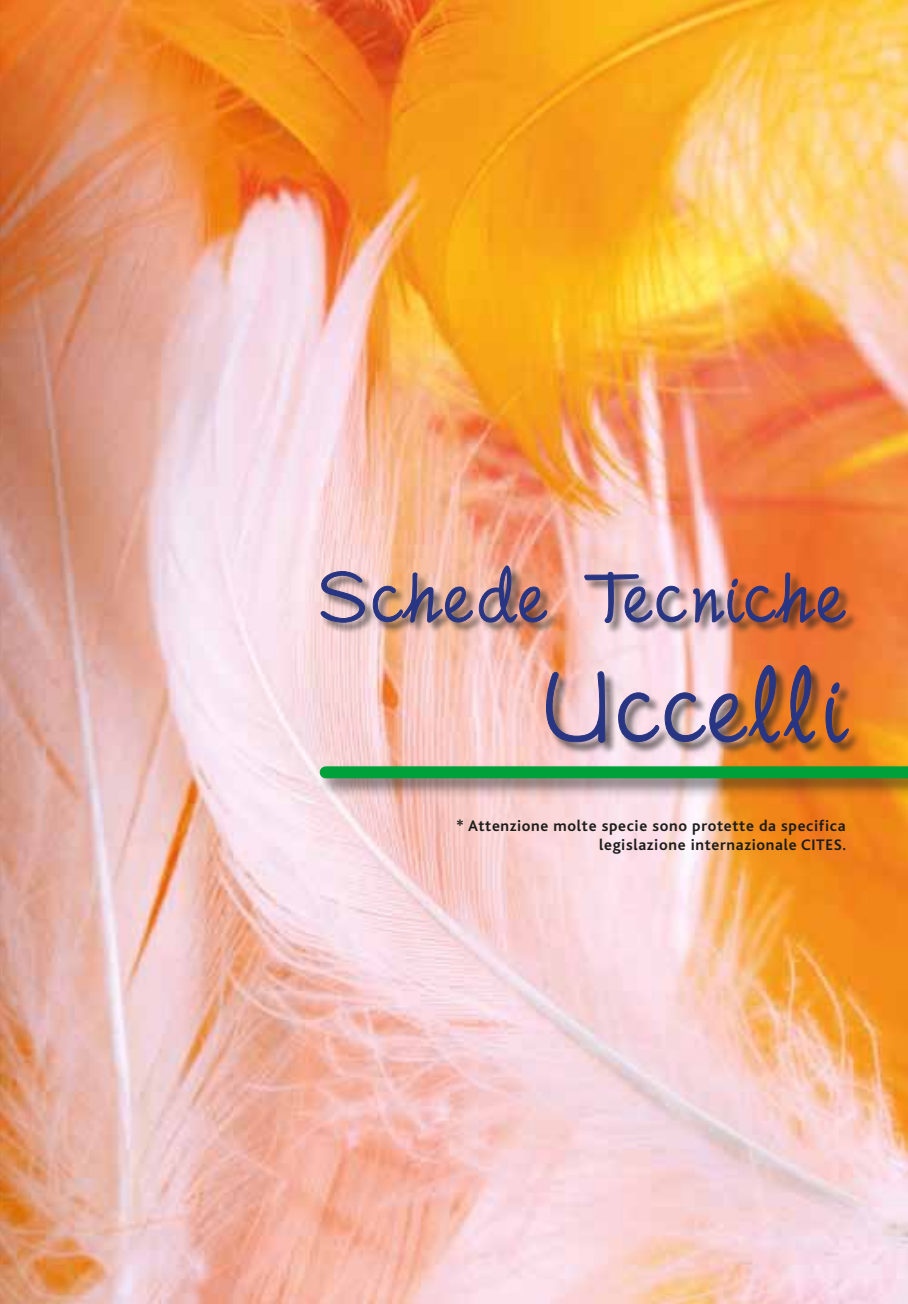
<style>
.page{position:relative;width:908px;height:1304px;background:#fff}
.page>*{position:absolute;margin:0;border:0;box-sizing:border-box;transform-origin:0 0}
.t1{font:110px "Fineliner Script";letter-spacing:.07em;color:#283583}
.t2{font:80px "Fineliner Script";letter-spacing:.065em;color:#283583}
.t3{font:700 16px/19.2px "Bliss";letter-spacing:.04em;color:#1d1d1b;text-align:right}
</style>
<div class="page">
<img style="left:0;top:0;width:907px;height:1304px">
<div style="left:321px;top:565px;width:538px;height:190px;background:#1d1d1b;opacity:.65"></div>
<svg style="left:320px;top:570px;width:45px;height:53px;background:#c3aab3"></svg>
<img style="left:372px;top:565px;width:175px;height:58px">
<img style="left:583px;top:571px;width:262px;height:53px">
<img style="left:545px;top:671px;width:60px;height:72px">
<img style="left:617px;top:665px;width:198px;height:79px">
<svg style="left:824px;top:682px;width:24px;height:61px"></svg>
<div style="left:316px;top:762px;width:591px;height:36px;background:#1d1d1b;opacity:.6"></div>
<div style="left:325px;top:766px;width:582px;height:12px;background:#00a13a"></div>
<h2 class="t2" style="left:320px;top:555px;width:526px">Schede Tecniche</h2>
<h1 class="t1" style="left:544px;top:650px;width:303px">Uccelli</h1>
<p class="t3" style="left:456px;top:816px;width:391px">* Attenzione molte specie sono protette da specifica legislazione internazionale CITES.</p>
</div>
